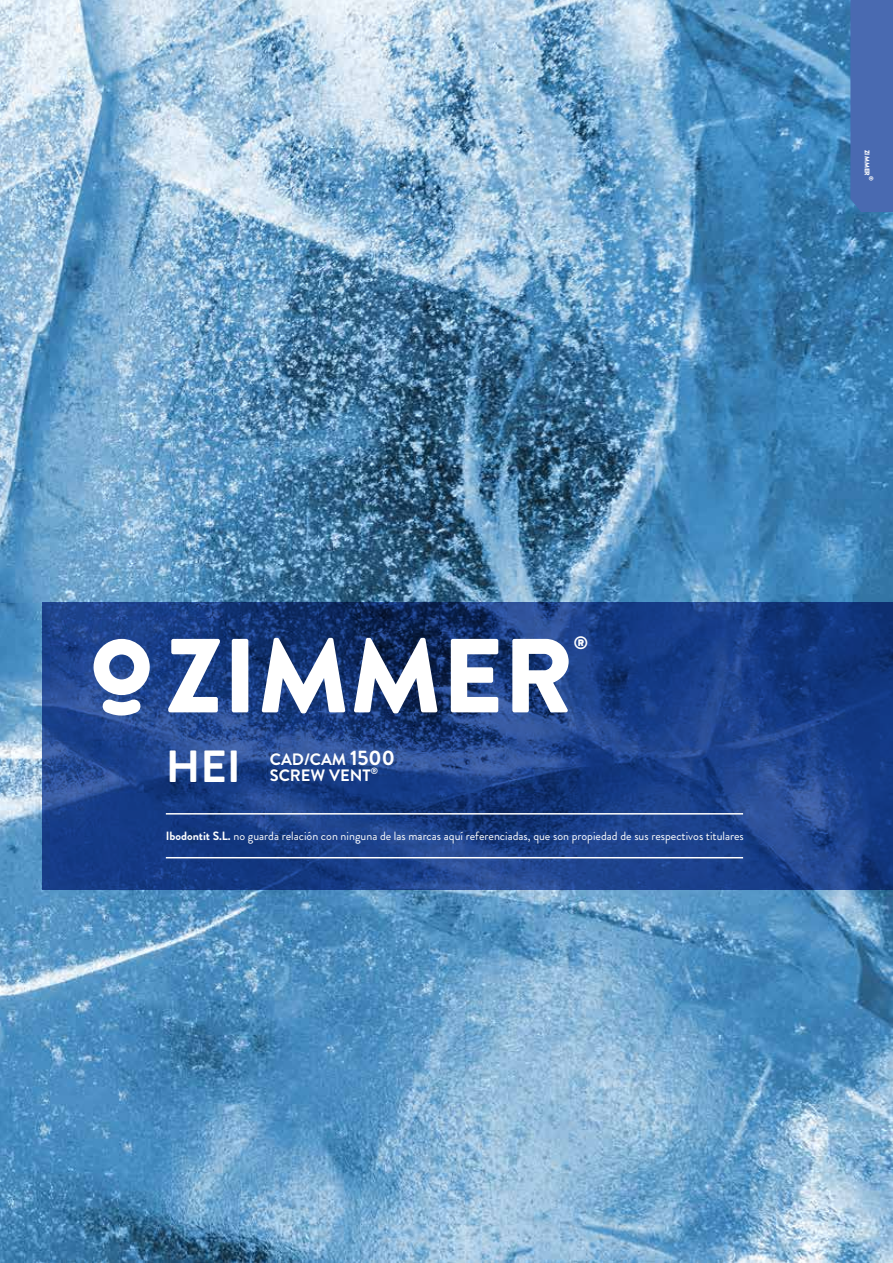
<style>
.page{position:relative;width:893px;height:1263px;background:#fff}
.page>*{position:absolute;margin:0;border:0;box-sizing:border-box;transform-origin:0 0}
.t1{font:900 105px "Brandon Grotesque";color:#fff}
.t2{font:700 45px "Brandon Grotesque";color:#fff}
.t3{font:900 18px "Brandon Grotesque";color:#fff}
.t4{font:700 16.5px/16.5px "Brandon Grotesque";color:#fff}
.t5{font:12px "Brandon Grotesque";color:#fff}
.t6{font:700 9px "Brandon Grotesque";color:#fff}
.t7{font:900 6.75px "Brandon Grotesque";color:#fff}
.t8{font:900 6px "Brandon Grotesque";color:#fff}
.s1{font-size:21px}
.s2{font-weight:700}
</style>
<div class="page">
<img style="left:0;top:0;width:893px;height:1263px">
<svg style="left:43px;top:602px;width:850px;height:288px;background:#1b3f85"></svg>
<svg style="left:94px;top:639px;width:56px;height:76px"></svg>
<hr style="left:166px;top:813px;width:577px;height:1px;background:#fff">
<hr style="left:166px;top:857px;width:577px;height:1px;background:#fff">
<div style="left:850px;top:0;width:43px;height:212px;background:#496ab1"></div>
<p class="t7" style="left:872px;top:150px;width:28px;rotate:90deg">ZIMMER</p>
<p class="t8" style="left:875px;top:176px;width:6px;rotate:90deg">®</p>
<h1 class="t1" style="left:166px;top:602px;width:409px">ZIMMER</h1>
<h3 class="t3" style="left:574px;top:630px;width:16px">®</h3>
<h2 class="t2" style="left:166px;top:735px;width:77px">HEI</h2>
<h3 class="t4" style="left:270px;top:751px;width:127px">CAD/CAM <span class="s1">1500<br></span>SCREW VENT</h3>
<p class="t6" style="left:371px;top:764px;width:9px">®</p>
<p class="t5" style="left:166px;top:827px;width:579px"><span class="s2">Ibodontit S.L.</span> no guarda relación con ninguna de las marcas aquí referenciadas, que son propiedad de sus respectivos titulares</p>
</div>
